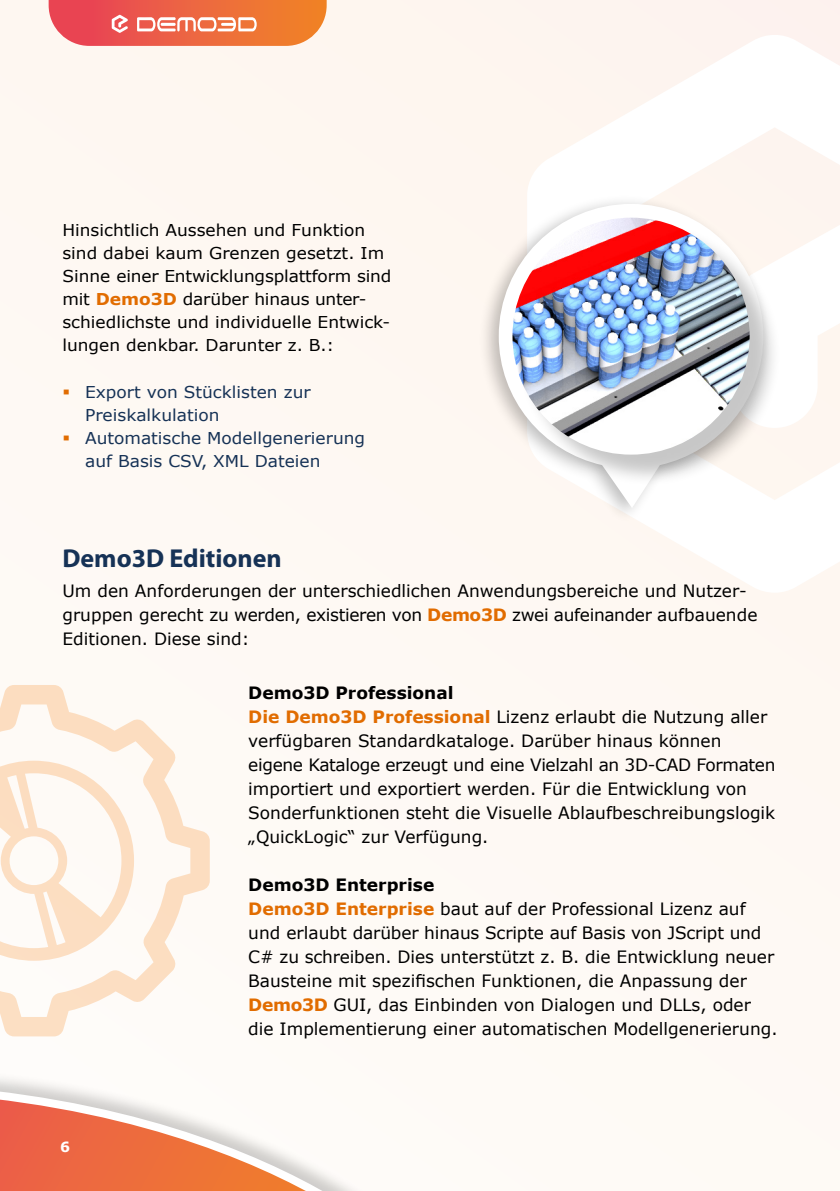
<style>
.page{position:relative;width:840px;height:1191px;background:#fff}
.page>*{position:absolute;margin:0;border:0;box-sizing:border-box;transform-origin:0 0}
.t1{font:700 26px "Myriad Pro";color:#163256}
.t2{font:17px/24px "Verdana";color:#000}
.t3{font:16.4px/23px "Verdana";color:#000;scale:1.04 1}
.t4{font:16.4px/23px "Verdana";color:#163256;scale:1.04 1}
.t5{font:700 14px "Verdana";color:#fff}
.s1{font-weight:700;color:#e16c00}
.s2{font-weight:700}
</style>
<div class="page">
<div style="left:0;top:0;width:839px;height:1191px;background:#fef9f3"></div>
<svg style="left:528px;top:35px;width:311px;height:557px"></svg>
<svg style="left:0;top:1036px;width:352px;height:155px"></svg>
<div style="left:478px;top:194px;width:292px;height:330px;background:#000;opacity:.25"></div>
<svg style="left:498px;top:204px;width:265px;height:304px"></svg>
<div style="left:516px;top:222px;width:265px;height:265px;background:#000;opacity:.22"></div>
<img style="left:512px;top:218px;width:237px;height:236px;border-radius:118px">
<svg style="left:0;top:685px;width:210px;height:351px"></svg>
<svg style="left:0;top:760px;width:134px;height:200px"></svg>
<svg style="left:49px;top:0;width:277px;height:46px;background:#ee7658"></svg>
<p class="t3" style="left:62px;top:218px;width:318px">Hinsichtlich Aussehen und Funktion sind dabei kaum Grenzen gesetzt. Im Sinne einer Entwicklungsplattform sind mit <span class="s1">Demo3D</span> darüber hinaus unter&shy;schiedlichste und individuelle Entwick&shy;lungen denkbar. Darunter z. B.:</p>
<p class="t4" style="left:85px;top:381px;width:270px">Export von Stücklisten zur<br>Preiskalkulation<br>Automatische Modellgenerierung auf Basis CSV, XML Dateien</p>
<h1 class="t1" style="left:62px;top:541px;width:221px">Demo3D Editionen</h1>
<p class="t2" style="left:62px;top:579px;width:696px">Um den Anforderungen der unterschiedlichen Anwendungsbereiche und Nutzer&shy;gruppen gerecht zu werden, existieren von <span class="s1">Demo3D</span> zwei aufeinander aufbauende<br>Editionen. Diese sind:</p>
<p class="t5" style="left:60px;top:1137px;width:11px">6</p>
<p class="t2" style="left:248px;top:681px;width:528px"><span class="s2">Demo3D Professional<br></span><span class="s1">Die Demo3D Professional</span> Lizenz erlaubt die Nutzung aller verfügbaren Standardkataloge. Darüber hinaus können eigene Kataloge erzeugt und eine Vielzahl an 3D-CAD Formaten importiert und exportiert werden. Für die Entwicklung von Sonderfunktionen steht die Visuelle Ablaufbeschreibungslogik „QuickLogic“ zur Verfügung.</p>
<p class="t2" style="left:248px;top:873px;width:530px"><span class="s2">Demo3D Enterprise<br></span><span class="s1">Demo3D Enterprise</span> baut auf der Professional Lizenz auf und erlaubt darüber hinaus Scripte auf Basis von JScript und C# zu schreiben. Dies unterstützt z. B. die Entwicklung neuer Bausteine mit spezifischen Funktionen, die Anpassung der <span class="s1">Demo3D</span> GUI, das Einbinden von Dialogen und DLLs, oder die Implementierung einer automatischen Modellgenerierung.</p>
</div>
